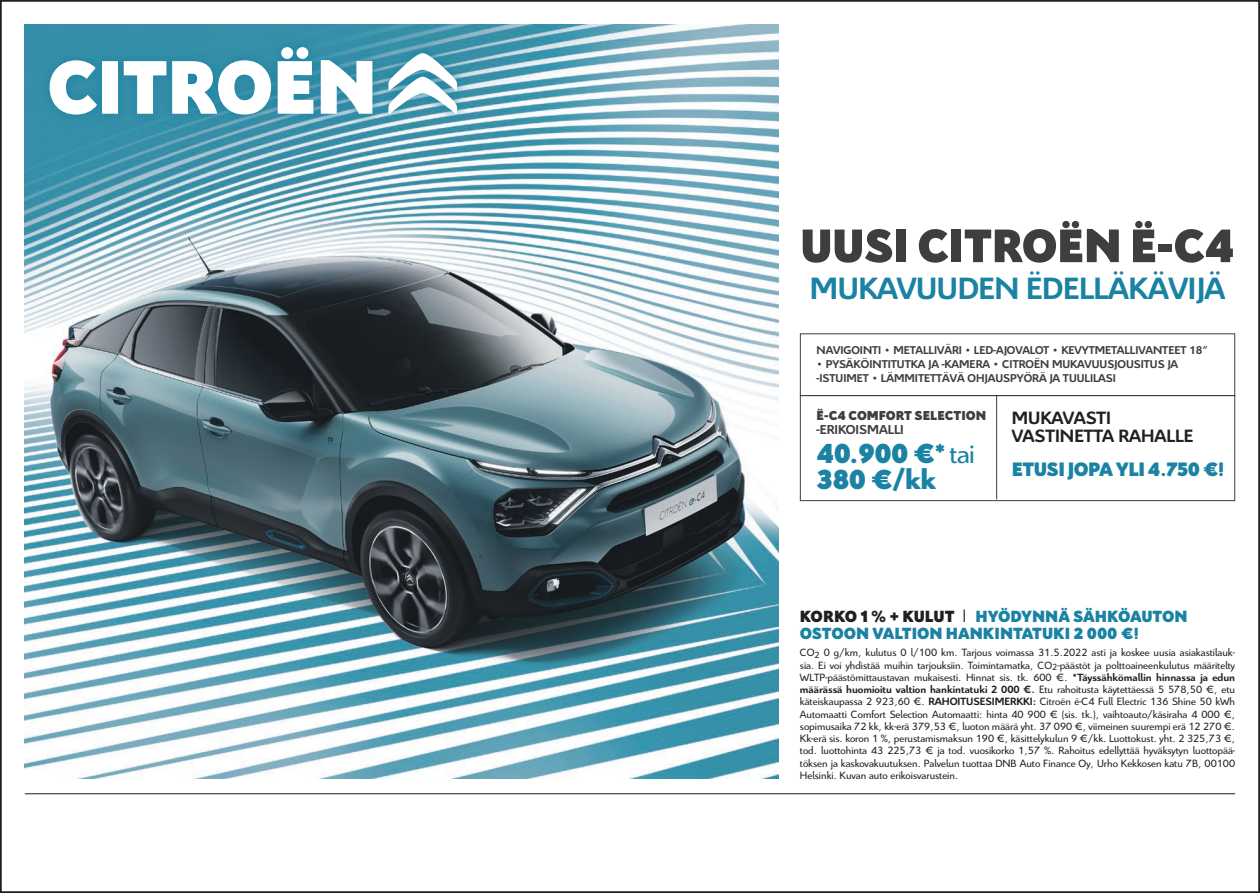
<style>
.page{position:relative;width:1260px;height:893px;background:#fff}
.page>*{position:absolute;margin:0;border:0;box-sizing:border-box;transform-origin:0 0}
.t1{font:900 50.75px "Citroen";letter-spacing:-.01em;color:#3e3e3f}
.t2{font:700 33.25px "Citroen";letter-spacing:-.01em;color:#1a82a3}
.t3{font:900 29.75px/26.2px "Citroen";letter-spacing:-.02em;color:#1a82a3}
.t4{font:900 21px "Citroen";letter-spacing:-.025em;color:#1a82a3}
.t5{font:700 19.25px/17.5px "Citroen";color:#231f20}
.t6{font:900 17.5px/17.5px "Citroen";color:#1a82a3}
.t7{font:900 14px "Citroen";color:#3e3e3f}
.t8{font:700 14px "Citroen";color:#3e3e3f}
.t9{font:700 12.25px/14px "Citroen";color:#3e3e3f}
.t10{font:11.38px/12.2px "Citroen";color:#231f20;text-align:justify}
.s1{font-weight:400}
.s2{color:#231f20}
.s3{font-weight:400;color:#231f20}
.s4{font-weight:700}
</style>
<div class="page">
<div style="left:800px;top:333px;width:435px;height:168px;border:1px solid #3e3e3f"></div>
<hr style="left:996px;top:395px;width:1px;height:104px;background:#3e3e3f">
<hr style="left:800px;top:395px;width:435px;height:1px;background:#231f20">
<img style="left:25px;top:25px;width:754px;height:754px">
<div style="left:37px;top:35px;width:433px;height:92px;background:#1a82a3;opacity:.75"></div>
<svg style="left:50px;top:47px;width:322px;height:68px"></svg>
<svg style="left:388px;top:53px;width:69px;height:61px"></svg>
<hr style="left:25px;top:793px;width:1210px;height:1px;background:#231f20">
<h1 class="t1" style="left:800px;top:209px;width:436px">UUSI CITROËN Ë-C4</h1>
<h2 class="t2" style="left:810px;top:265px;width:417px">MUKAVUUDEN ËDELLÄKÄVIJÄ</h2>
<p class="t9" style="left:817px;top:342px;width:393px">NAVIGOINTI • METALLIVÄRI • LED-AJOVALOT • KEVYTMETALLIVANTEET 18”</p>
<p class="t9" style="left:817px;top:356px;width:363px">• PYSÄKÖINTITUTKA JA -KAMERA • CITROËN MUKAVUUSJOUSITUS JA -ISTUIMET • LÄMMITETTÄVÄ OHJAUSPYÖRÄ JA TUULILASI</p>
<p class="t7" style="left:817px;top:405px;width:171px">Ë-C4 COMFORT SELECTION</p>
<p class="t8" style="left:817px;top:420px;width:89px">-ERIKOISMALLI</p>
<h3 class="t3" style="left:817px;top:438px;width:160px">40.900 €* <span class="s1">tai<br></span>380 €/kk</h3>
<h3 class="t5" style="left:1012px;top:408px;width:183px">MUKAVASTI<br>VASTINETTA RAHALLE</h3>
<h3 class="t4" style="left:1012px;top:454px;width:214px">ETUSI JOPA YLI 4.750 €!</h3>
<h3 class="t6" style="left:800px;top:606px;width:389px"><span class="s2">KORKO 1 % + KULUT</span> <span class="s3">|</span> HYÖDYNNÄ SÄHKÖAUTON<br>OSTOON VALTION HANKINTATUKI 2 000 €!</h3>
<p class="t10" style="left:800px;top:646px;width:437px">CO<sub>2</sub> 0 g/km, kulutus 0 l/100 km. Tarjous voimassa 31.5.2022 asti ja koskee uusia asiakastilauk&shy;sia. Ei voi yhdistää muihin tarjouksiin. Toimintamatka, CO<sub>2</sub>-päästöt ja polttoaineenkulutus määritelty WLTP-päästömittaustavan mukaisesti. Hinnat sis. tk. 600 €. <span class="s4">*Täyssähkömallin hinnassa ja edun määrässä huomioitu valtion hankintatuki 2 000 €.</span> Etu rahoitusta käytettäessä 5 578,50 €, etu käteiskaupassa 2 923,60 €. <span class="s4">RAHOITUSESIMERKKI:</span> Citroën ë-C4 Full Electric 136 Shine 50 kWh Automaatti Comfort Selection Automaatti: hinta 40 900 € (sis. tk.), vaihtoauto/käsiraha 4 000 €, sopimusaika 72 kk, kk-erä 379,53 €, luoton määrä yht. 37 090 €, viimeinen suurempi erä 12 270 €.<br>Kk-erä sis. koron 1 %, perustamismaksun 190 €, käsittelykulun 9 €/kk. Luottokust. yht. 2 325,73 €, tod. luottohinta 43 225,73 € ja tod. vuosikorko 1,57 %. Rahoitus edellyttää hyväksytyn luottopää&shy;töksen ja kaskovakuutuksen. Palvelun tuottaa DNB Auto Finance Oy, Urho Kekkosen katu 7B, 00100<br>Helsinki. Kuvan auto erikoisvarustein.</p>
</div>
